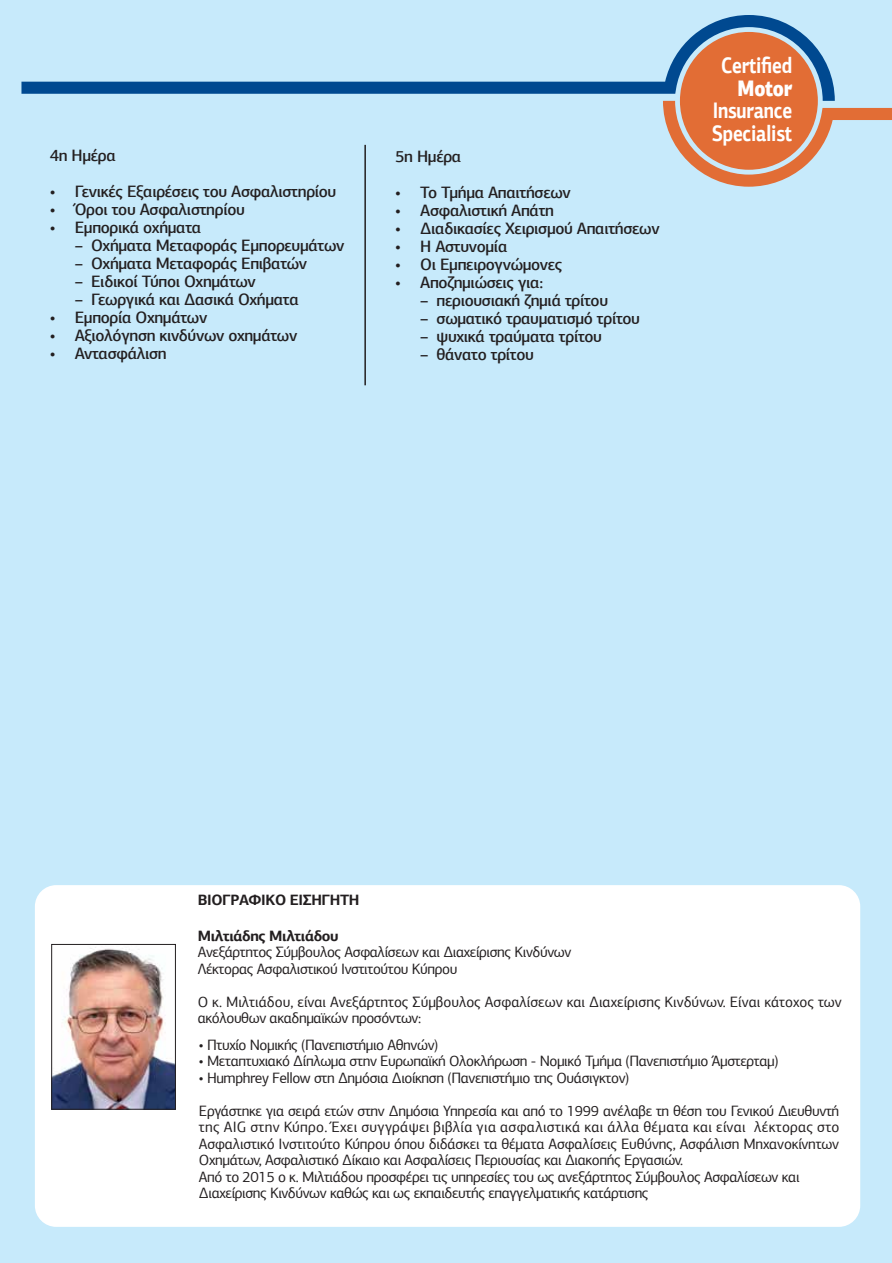
<style>
.page{position:relative;width:892px;height:1263px;background:#fff}
.page>*{position:absolute;margin:0;border:0;box-sizing:border-box;transform-origin:0 0}
.t1{font:700 22.5px/22.5px "PF Agora Sans Pro";letter-spacing:-.015em;color:#fff;scale:.8 1}
.t2{font:900 22.5px "PF Agora Sans Pro";letter-spacing:-.015em;color:#fff;scale:.8 1}
.t3{font:500 16.5px "PF Agora Sans Pro";letter-spacing:-.025em;color:#231f20}
.t4{font:15px/16.5px "PF Agora Sans Pro";letter-spacing:-.025em;color:#231f20}
.t5{font:15px/16.5px "PF Agora Sans Pro";letter-spacing:-.005em;color:#231f20}
.t6{font:700 15px "PF Agora Sans Pro";letter-spacing:-.025em;color:#231f20}
</style>
<div class="page">
<div style="left:0;top:0;width:891px;height:1263px;background:#c7eafb"></div>
<svg style="left:663px;top:101px;width:228px;height:86px"></svg>
<svg style="left:21px;top:15px;width:813px;height:86px"></svg>
<div style="left:679px;top:32px;width:138px;height:138px;background:#e26d35;border-radius:50%"></div>
<hr style="left:364px;top:145px;width:2px;height:240px;background:#231f20">
<div style="left:35px;top:885px;width:824px;height:342px;background:#fff;border-radius:21px"></div>
<img style="left:53px;top:947px;width:120px;height:160px">
<div style="left:51px;top:944px;width:124px;height:165px;border:1px solid #231f20"></div>
<p class="t3" style="left:50px;top:145px;width:68px">4η Ηµέρα</p>
<p class="t3" style="left:50px;top:181px;width:288px">• Γενικές Εξαιρέσεις του Ασφαλιστηρίου</p>
<p class="t3" style="left:50px;top:199px;width:197px">• Όροι του Ασφαλιστηρίου</p>
<p class="t3" style="left:50px;top:217px;width:153px">• Εµπορικά οχήµατα</p>
<p class="t3" style="left:75px;top:235px;width:271px">– Οχήµατα Μεταφοράς Εµπορευµάτων</p>
<p class="t3" style="left:75px;top:253px;width:234px">– Οχήµατα Μεταφοράς Επιβατών</p>
<p class="t3" style="left:75px;top:271px;width:183px">– Ειδικοί Τύποι Οχηµάτων</p>
<p class="t3" style="left:75px;top:289px;width:226px">– Γεωργικά και ∆ασικά Οχήµατα</p>
<p class="t3" style="left:50px;top:307px;width:159px">• Εµπορία Οχηµάτων</p>
<p class="t3" style="left:50px;top:325px;width:249px">• Αξιολόγηση κινδύνων οχηµάτων</p>
<p class="t3" style="left:50px;top:343px;width:119px">• Αντασφάλιση</p>
<p class="t3" style="left:395px;top:146px;width:68px">5η Ηµέρα</p>
<p class="t3" style="left:395px;top:182px;width:177px">• Το Τµήµα Απαιτήσεων</p>
<p class="t3" style="left:395px;top:200px;width:160px">• Ασφαλιστική Απάτη</p>
<p class="t3" style="left:395px;top:218px;width:266px">• ∆ιαδικασίες Χειρισµού Απαιτήσεων</p>
<p class="t3" style="left:395px;top:236px;width:114px">• Η Αστυνοµία</p>
<p class="t3" style="left:395px;top:254px;width:169px">• Οι Εµπειρογνώµονες</p>
<p class="t3" style="left:395px;top:272px;width:149px">• Αποζηµιώσεις για:</p>
<p class="t3" style="left:420px;top:290px;width:189px">– περιουσιακή ζηµιά τρίτου</p>
<p class="t3" style="left:420px;top:308px;width:221px">– σωµατικό τραυµατισµό τρίτου</p>
<p class="t3" style="left:420px;top:326px;width:183px">– ψυχικά τραύµατα τρίτου</p>
<p class="t3" style="left:420px;top:344px;width:115px">– θάνατο τρίτου</p>
<h1 class="t1" style="left:720px;top:54px;width:90px">Certified</h1>
<h1 class="t2" style="left:737px;top:73px;width:70px">Motor</h1>
<h1 class="t1" style="left:711px;top:99px;width:102px">Insurance<br>Specialist</h1>
<p class="t6" style="left:198px;top:890px;width:163px">ΒΙΟΓΡΑΦΙΚΟ ΕΙΣΗΓΗΤΗ</p>
<p class="t6" style="left:198px;top:926px;width:142px">Μιλτιάδης Μιλτιάδου</p>
<p class="t4" style="left:198px;top:944px;width:375px">Ανεξάρτητος Σύµβουλος Ασφαλίσεων και ∆ιαχείρισης Κινδύνων<br>Λέκτορας Ασφαλιστικού Ινστιτούτου Κύπρου</p>
<p class="t5" style="left:198px;top:993px;width:645px">Ο κ. Μιλτιάδου, είναι Ανεξάρτητος Σύµβουλος Ασφαλίσεων και ∆ιαχείρισης Κινδύνων. Είναι κάτοχος των ακόλουθων ακαδηµαϊκών προσόντων:</p>
<p class="t4" style="left:199px;top:1036px;width:241px">• Πτυχίο Νοµικής (Πανεπιστήµιο Αθηνών)</p>
<p class="t4" style="left:199px;top:1053px;width:581px">• Μεταπτυχιακό ∆ίπλωµα στην Ευρωπαϊκή Ολοκλήρωση - Νοµικό Τµήµα (Πανεπιστήµιο Άµστερταµ)</p>
<p class="t4" style="left:199px;top:1069px;width:432px">• Humphrey Fellow στη ∆ηµόσια ∆ιοίκηση (Πανεπιστήµιο της Ουάσιγκτον)</p>
<p class="t4" style="left:199px;top:1102px;width:641px">Εργάστηκε για σειρά ετών στην ∆ηµόσια Υπηρεσία και από το 1999 ανέλαβε τη θέση του Γενικού ∆ιευθυντή της AIG στην Κύπρο. Έχει συγγράψει βιβλία για ασφαλιστικά και άλλα θέµατα και είναι λέκτορας στο Ασφαλιστικό Ινστιτούτο Κύπρου όπου διδάσκει τα θέµατα Ασφαλίσεις Ευθύνης, Ασφάλιση Μηχανοκίνητων Οχηµάτων, Ασφαλιστικό ∆ίκαιο και Ασφαλίσεις Περιουσίας και ∆ιακοπής Εργασιών.<br>Από το 2015 ο κ. Μιλτιάδου προσφέρει τις υπηρεσίες του ως ανεξάρτητος Σύµβουλος Ασφαλίσεων και ∆ιαχείρισης Κινδύνων καθώς και ως εκπαιδευτής επαγγελµατικής κατάρτισης</p>
</div>
